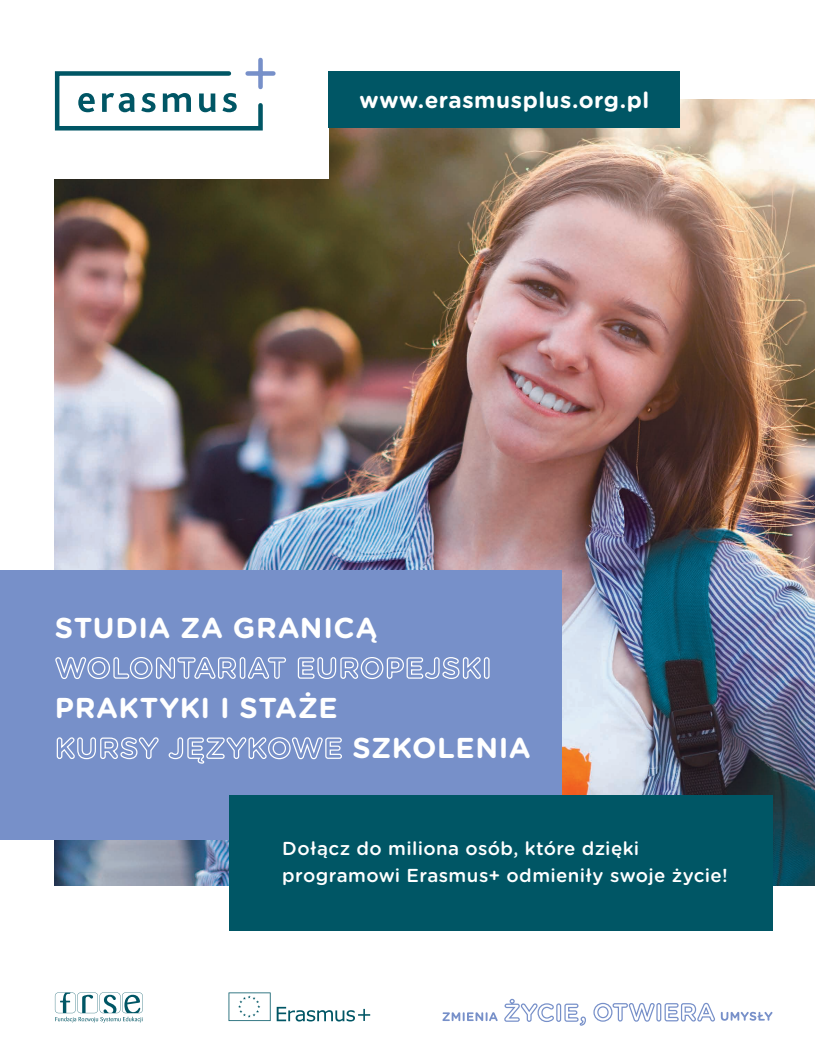
<style>
.page{position:relative;width:815px;height:1063px;background:#fff}
.page>*{position:absolute;margin:0;border:0;box-sizing:border-box;transform-origin:0 0}
.Paragraph_Style_2{font:700 28.75px "Gotham Rounded";letter-spacing:.02em;color:#fff}
.Paragraph_Style_2-2{font:700 22.5px "Gotham Rounded";letter-spacing:.025em;color:#fff}
.Paragraph_Style_2-3{font:500 18.75px/27.5px "Gotham Rounded";letter-spacing:.02em;color:#fff}
</style>
<div class="page">
<svg style="left:277px;top:1007px;width:93px;height:15px"></svg>
<svg style="left:229px;top:992px;width:42px;height:29px"></svg>
<svg style="left:55px;top:992px;width:88px;height:31px"></svg>
<img style="left:55px;top:99px;width:760px;height:786px">
<div style="left:0;top:0;width:328px;height:179px;background:#fff"></div>
<svg style="left:54px;top:71px;width:209px;height:60px"></svg>
<div style="left:248px;top:71px;width:25px;height:5px;background:#7790c9"></div>
<div style="left:258px;top:60px;width:5px;height:27px;background:#7790c9"></div>
<div style="left:0;top:570px;width:562px;height:270px;background:#7790c9"></div>
<div style="left:229px;top:795px;width:543px;height:135px;background:#005665"></div>
<div style="left:329px;top:71px;width:351px;height:56px;background:#005665"></div>
<svg style="left:55px;top:657px;width:181px;height:22px"></svg>
<div style="left:240px;top:657px;width:5px;height:22px;border:1px solid #fff;border-radius:2px"></div>
<svg style="left:248px;top:657px;width:38px;height:22px"></svg>
<svg style="left:297px;top:657px;width:184px;height:22px"></svg>
<div style="left:484px;top:657px;width:6px;height:22px;border:1px solid #fff;border-radius:2px"></div>
<svg style="left:56px;top:737px;width:103px;height:23px"></svg>
<svg style="left:168px;top:737px;width:174px;height:27px"></svg>
<svg style="left:593px;top:1002px;width:179px;height:20px"></svg>
<svg style="left:442px;top:998px;width:144px;height:28px"></svg>
<p class="Paragraph_Style_2-2" style="left:360px;top:84px;width:291px">www.erasmusplus.org.pl</p>
<p class="Paragraph_Style_2" style="left:55px;top:607px;width:324px">STUDIA ZA GRANICĄ</p>
<p class="Paragraph_Style_2" style="left:55px;top:687px;width:284px">PRAKTYKI I STAŻE</p>
<p class="Paragraph_Style_2" style="left:352px;top:727px;width:180px">SZKOLENIA</p>
<p class="Paragraph_Style_2-3" style="left:282px;top:833px;width:447px">Dołącz do miliona osób, które dzięki programowi Erasmus+ odmieniły swoje życie!</p>
</div>
